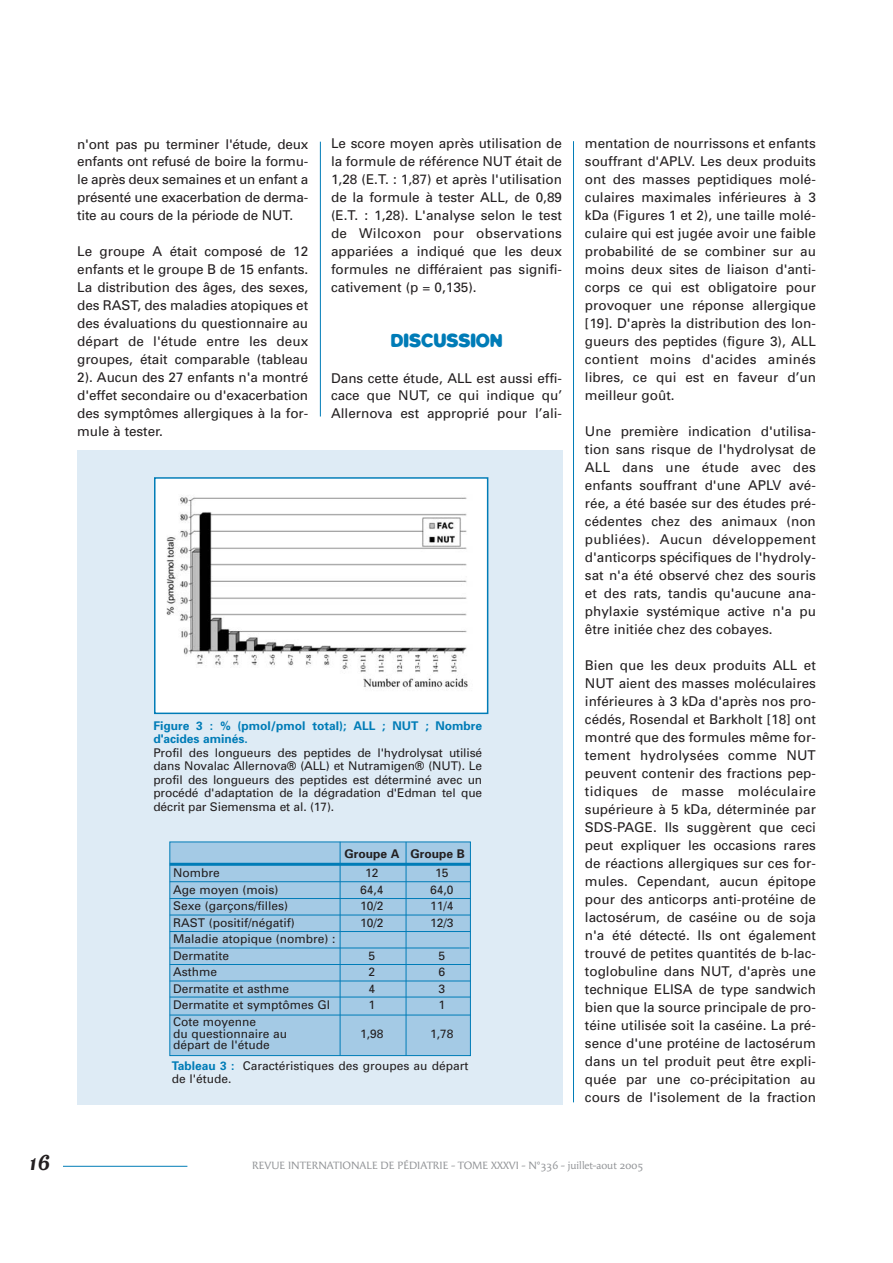
<style>
.page{position:relative;width:893px;height:1263px;background:#fff}
.page>*{position:absolute;margin:0;border:0;box-sizing:border-box;transform-origin:0 0}
.t1{font:700 25.5px "Matrix Script";color:#231f20}
.t2{font:700 18px "Blur";color:#007cb7}
.t3{font:13.5px/18px "Univers";color:#231f20;text-align:justify}
.t4{font:12px/13.5px "Univers";color:#231f20}
.t5{font:700 12px/13.5px "Univers";color:#007cb7}
.t6{font:700 12px "Univers";color:#231f20}
.t7{font:10.5px "Angie";color:#939598}
.s1{font-weight:700;color:#007cb7}
</style>
<div class="page">
<hr style="left:320px;top:142px;width:1px;height:275px;background:#007cb7">
<hr style="left:573px;top:141px;width:1px;height:961px;background:#007cb7">
<hr style="left:63px;top:1166px;width:124px;height:1px;background:#007cb7">
<div style="left:77px;top:450px;width:486px;height:654px;background:#deebf5"></div>
<div style="left:155px;top:478px;width:332px;height:235px;background:#fff"></div>
<img style="left:166px;top:497px;width:302px;height:193px">
<div style="left:154px;top:477px;width:334px;height:237px;border:2px solid #007cb7"></div>
<div style="left:170px;top:842px;width:300px;height:214px;background:#a4cae5"></div>
<div style="left:169px;top:842px;width:302px;height:214px;border:1px solid #007cb7"></div>
<hr style="left:170px;top:863px;width:301px;height:3px;background:#007cb7">
<hr style="left:340px;top:842px;width:1px;height:214px;background:#007cb7">
<hr style="left:406px;top:842px;width:1px;height:214px;background:#007cb7">
<hr style="left:170px;top:881px;width:300px;height:1px;background:#007cb7">
<hr style="left:170px;top:898px;width:300px;height:1px;background:#007cb7">
<hr style="left:170px;top:915px;width:300px;height:1px;background:#007cb7">
<hr style="left:170px;top:931px;width:300px;height:1px;background:#007cb7">
<hr style="left:170px;top:948px;width:299px;height:1px;background:#007cb7">
<hr style="left:170px;top:964px;width:301px;height:1px;background:#007cb7">
<hr style="left:170px;top:981px;width:301px;height:1px;background:#007cb7">
<hr style="left:170px;top:997px;width:301px;height:1px;background:#007cb7">
<hr style="left:170px;top:1015px;width:301px;height:1px;background:#007cb7">
<p class="t3" style="left:77px;top:136px;width:232px">n'ont pas pu terminer l'étude, deux enfants ont refusé de boire la formu&shy;le après deux semaines et un enfant a présenté une exacerbation de derma&shy;tite au cours de la période de NUT.</p>
<p class="t3" style="left:77px;top:244px;width:232px">Le groupe A était composé de 12 enfants et le groupe B de 15 enfants.<br>La distribution des âges, des sexes, des RAST, des maladies atopiques et des évaluations du questionnaire au départ de l'étude entre les deux groupes, était comparable (tableau 2). Aucun des 27 enfants n'a montré d'effet secondaire ou d'exacerbation des symptômes allergiques à la for&shy;mule à tester.</p>
<p class="t3" style="left:331px;top:136px;width:232px">Le score moyen après utilisation de la formule de référence NUT était de 1,28 (E.T. : 1,87) et après l'utilisation de la formule à tester ALL, de 0,89 (E.T. : 1,28). L'analyse selon le test de Wilcoxon pour observations appariées a indiqué que les deux formules ne différaient pas signifi&shy;cativement (p = 0,135).</p>
<h2 class="t2" style="left:391px;top:330px;width:113px">DISCUSSION</h2>
<p class="t3" style="left:331px;top:370px;width:232px">Dans cette étude, ALL est aussi effi&shy;cace que NUT, ce qui indique qu’ Allernova est approprié pour l’ali-</p>
<p class="t5" style="left:153px;top:720px;width:330px">Figure 3 : % (pmol/pmol total); ALL ; NUT ; Nombre d'acides aminés.</p>
<p class="t4" style="left:153px;top:747px;width:330px;text-align:justify">Profil des longueurs des peptides de l'hydrolysat utilisé dans Novalac Allernova® (ALL) et Nutramigen® (NUT). Le profil des longueurs des peptides est déterminé avec un procédé d'adaptation de la dégradation d'Edman tel que décrit par Siemensma et al. (17).</p>
<p class="t6" style="left:344px;top:849px;width:122px">Groupe A Groupe B</p>
<p class="t4" style="left:173px;top:867px;width:48px">Nombre</p>
<p class="t4" style="left:365px;top:867px;width:15px">12</p>
<p class="t4" style="left:435px;top:867px;width:15px">15</p>
<p class="t4" style="left:173px;top:884px;width:107px">Age moyen (mois)</p>
<p class="t4" style="left:360px;top:884px;width:25px">64,4</p>
<p class="t4" style="left:430px;top:884px;width:25px">64,0</p>
<p class="t4" style="left:173px;top:900px;width:117px">Sexe (garçons/filles)</p>
<p class="t4" style="left:360px;top:900px;width:25px">10/2</p>
<p class="t4" style="left:430px;top:900px;width:25px">11/4</p>
<p class="t4" style="left:173px;top:917px;width:123px">RAST (positif/négatif)</p>
<p class="t4" style="left:360px;top:917px;width:25px">10/2</p>
<p class="t4" style="left:430px;top:917px;width:25px">12/3</p>
<p class="t4" style="left:173px;top:932px;width:164px;line-height:16.5px">Maladie atopique (nombre) :<br>Dermatite</p>
<p class="t4" style="left:368px;top:950px;width:8px">5</p>
<p class="t4" style="left:438px;top:950px;width:8px">5</p>
<p class="t4" style="left:173px;top:966px;width:45px">Asthme</p>
<p class="t4" style="left:368px;top:966px;width:8px">2</p>
<p class="t4" style="left:438px;top:966px;width:8px">6</p>
<p class="t4" style="left:173px;top:983px;width:117px">Dermatite et asthme</p>
<p class="t4" style="left:368px;top:983px;width:8px">4</p>
<p class="t4" style="left:438px;top:983px;width:8px">3</p>
<p class="t4" style="left:173px;top:999px;width:158px">Dermatite et symptômes GI</p>
<p class="t4" style="left:368px;top:999px;width:8px">1</p>
<p class="t4" style="left:438px;top:999px;width:8px">1</p>
<p class="t4" style="left:173px;top:1017px;width:115px;line-height:12px">Cote moyenne<br>du questionnaire au</p>
<p class="t4" style="left:360px;top:1028px;width:25px">1,98</p>
<p class="t4" style="left:430px;top:1028px;width:25px">1,78</p>
<p class="t4" style="left:172px;top:1035px;width:298px;line-height:21.1px">départ de l'étude<br><span class="s1">Tableau 3 :</span> Caractéristiques des groupes au départ</p>
<p class="t4" style="left:172px;top:1073px;width:61px">de l'étude.</p>
<p class="t3" style="left:585px;top:136px;width:232px">mentation de nourrissons et enfants souffrant d'APLV. Les deux produits ont des masses peptidiques molé&shy;culaires maximales inférieures à 3 kDa (Figures 1 et 2), une taille molé&shy;culaire qui est jugée avoir une faible probabilité de se combiner sur au moins deux sites de liaison d'anti&shy;corps ce qui est obligatoire pour provoquer une réponse allergique [19]. D'après la distribution des lon&shy;gueurs des peptides (figure 3), ALL contient moins d'acides aminés libres, ce qui est en faveur d’un meilleur goût.</p>
<p class="t3" style="left:585px;top:424px;width:232px">Une première indication d'utilisa&shy;tion sans risque de l'hydrolysat de ALL dans une étude avec des enfants souffrant d'une APLV avé&shy;rée, a été basée sur des études pré&shy;cédentes chez des animaux (non publiées). Aucun développement d'anticorps spécifiques de l'hydroly&shy;sat n'a été observé chez des souris et des rats, tandis qu'aucune ana&shy;phylaxie systémique active n'a pu être initiée chez des cobayes.</p>
<p class="t3" style="left:585px;top:658px;width:232px">Bien que les deux produits ALL et NUT aient des masses moléculaires inférieures à 3 kDa d'après nos pro&shy;cédés, Rosendal et Barkholt [18] ont montré que des formules même for&shy;tement hydrolysées comme NUT peuvent contenir des fractions pep&shy;tidiques de masse moléculaire supérieure à 5 kDa, déterminée par SDS-PAGE. Ils suggèrent que ceci peut expliquer les occasions rares de réactions allergiques sur ces for&shy;mules. Cependant, aucun épitope pour des anticorps anti-protéine de lactosérum, de caséine ou de soja n'a été détecté. Ils ont également trouvé de petites quantités de b-lac&shy;toglobuline dans NUT, d'après une technique ELISA de type sandwich bien que la source principale de pro&shy;téine utilisée soit la caséine. La pré&shy;sence d'une protéine de lactosérum dans un tel produit peut être expli&shy;quée par une co-précipitation au cours de l'isolement de la fraction</p>
<h1 class="t1" style="left:29px;top:1147px;width:22px">16</h1>
<p class="t7" style="left:252px;top:1161px;width:392px">REVUE INTERNATIONALE DE PÉDIATRIE - TOME XXXVI - N°336 - juillet-aout 2005</p>
</div>
